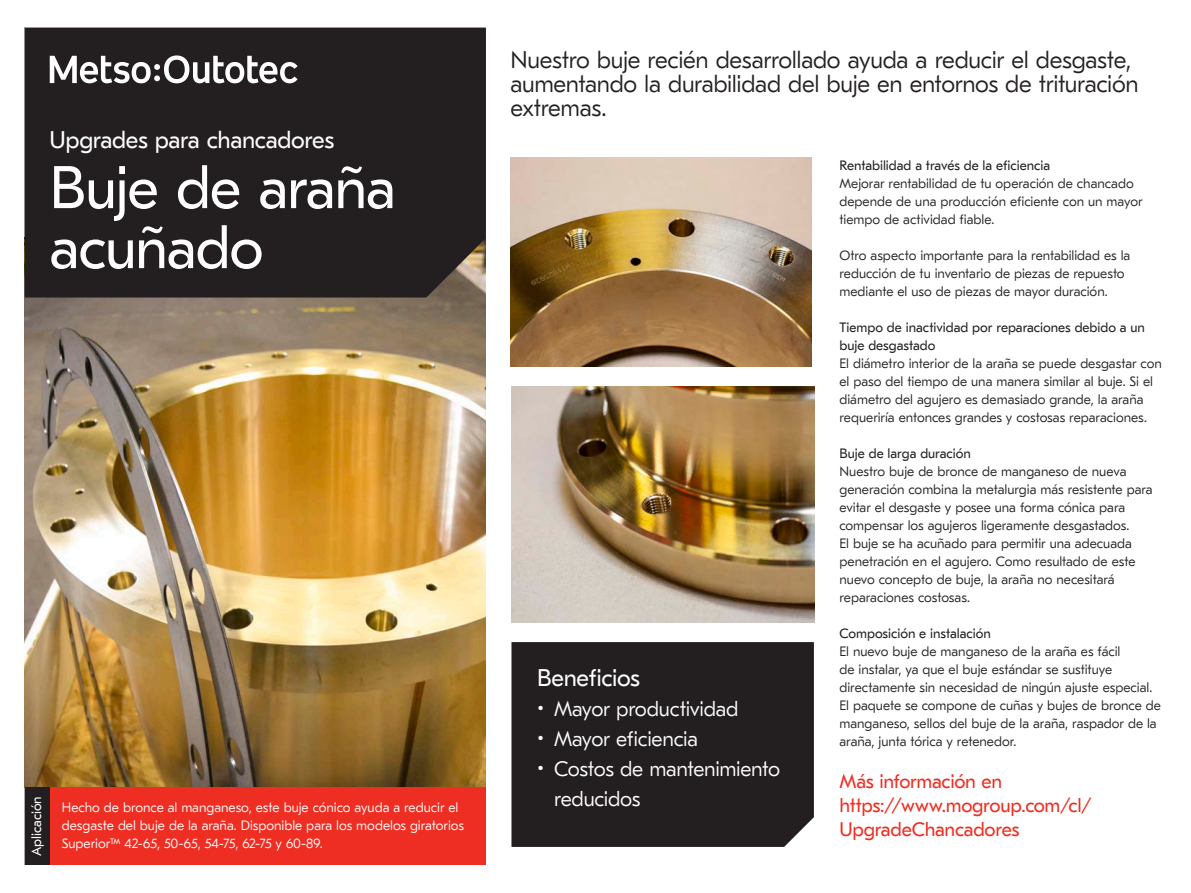
<style>
.page{position:relative;width:1191px;height:893px;background:#fff}
.page>*{position:absolute;margin:0;border:0;box-sizing:border-box;transform-origin:0 0}
.Headline__40_40_Regu{font:60px/60px "GT Eesti Pro Text";letter-spacing:-.025em;color:#fff}
.Ingress_text__16_20{font:300 24px "GT Eesti Pro Text";letter-spacing:-.015em;color:#231f20}
.Subheading__16_20_Re{font:24px "GT Eesti Pro Text";letter-spacing:-.015em;color:#fff}
.Benefits_headline__1{font:24px "GT Eesti Pro Text";letter-spacing:-.015em;color:#fff}
.t1{font:300 21px/30px "GT Eesti Pro Text";letter-spacing:-.015em;color:#fff}
.Highlight_text__Oran{font:19.5px "GT Eesti Pro Text";letter-spacing:-.015em;color:#ee2e22}
.Body_text__9_12_Ligh{font:300 13.5px/18px "GT Eesti Pro Text";color:#231f20}
.Application__9_12_Li{font:300 13.5px/18px "GT Eesti Pro Text";color:#fff}
.Application__9_12_Li-2{font:13.5px "GT Eesti Pro Text";color:#fff}
.s1{font-weight:400}
</style>
<div class="page">
<img style="left:510px;top:157px;width:301px;height:209px">
<img style="left:511px;top:387px;width:303px;height:235px">
<img style="left:25px;top:298px;width:461px;height:489px">
<div style="left:25px;top:28px;width:461px;height:270px;background:#231f20"></div>
<svg style="left:50px;top:55px;width:247px;height:28px"></svg>
<div style="left:511px;top:642px;width:303px;height:205px;background:#231f20"></div>
<div style="left:49px;top:787px;width:437px;height:78px;background:#ee2e22"></div>
<div style="left:25px;top:787px;width:25px;height:78px;background:#231f20"></div>
<p class="Ingress_text__16_20" style="left:510px;top:46px;width:622px">Nuestro buje recién desarrollado ayuda a reducir el desgaste,</p>
<p class="Ingress_text__16_20" style="left:510px;top:70px;width:629px">aumentando la durabilidad del buje en entornos de trituración</p>
<p class="Ingress_text__16_20" style="left:510px;top:94px;width:98px">extremas.</p>
<p class="Subheading__16_20_Re" style="left:49px;top:127px;width:286px">Upgrades para chancadores</p>
<p class="Headline__40_40_Regu" style="left:49px;top:159px;width:348px">Buje de araña acuñado</p>
<p class="Body_text__9_12_Ligh" style="left:839px;top:156px;width:304px"><span class="s1">Rentabilidad a través de la eficiencia<br></span>Mejorar rentabilidad de tu operación de chancado depende de una producción eficiente con un mayor tiempo de actividad fiable.</p>
<p class="Body_text__9_12_Ligh" style="left:839px;top:246px;width:292px">Otro aspecto importante para la rentabilidad es la reducción de tu inventario de piezas de repuesto mediante el uso de piezas de mayor duración.</p>
<p class="Body_text__9_12_Ligh" style="left:839px;top:318px;width:324px"><span class="s1">Tiempo de inactividad por reparaciones debido a un buje desgastado<br></span>El diámetro interior de la araña se puede desgastar con el paso del tiempo de una manera similar al buje. Si el diámetro del agujero es demasiado grande, la araña requeriría entonces grandes y costosas reparaciones.</p>
<p class="Body_text__9_12_Ligh" style="left:839px;top:444px;width:315px"><span class="s1">Buje de larga duración<br></span>Nuestro buje de bronce de manganeso de nueva generación combina la metalurgia más resistente para evitar el desgaste y posee una forma cónica para compensar los agujeros ligeramente desgastados.<br>El buje se ha acuñado para permitir una adecuada penetración en el agujero. Como resultado de este nuevo concepto de buje, la araña no necesitará reparaciones costosas.</p>
<p class="Body_text__9_12_Ligh" style="left:839px;top:624px;width:323px"><span class="s1">Composición e instalación<br></span>El nuevo buje de manganeso de la araña es fácil<br>de instalar, ya que el buje estándar se sustituye directamente sin necesidad de ningún ajuste especial.<br>El paquete se compone de cuñas y bujes de bronce de manganeso, sellos del buje de la araña, raspador de la araña, junta tórica y retenedor.</p>
<p class="Highlight_text__Oran" style="left:839px;top:770px;width:164px">Más información en</p>
<p class="Highlight_text__Oran" style="left:839px;top:794px;width:254px">https://www.mogroup.com/cl/</p>
<p class="Highlight_text__Oran" style="left:839px;top:818px;width:182px">UpgradeChancadores</p>
<p class="Benefits_headline__1" style="left:537px;top:664px;width:105px">Beneficios</p>
<p class="t1" style="left:537px;top:694px;width:203px">• Mayor productividad</p>
<p class="t1" style="left:537px;top:724px;width:162px">• Mayor eficiencia</p>
<p class="t1" style="left:554px;top:754px;width:228px;text-indent:-17px">• Costos de mantenimiento reducidos</p>
<p class="Application__9_12_Li-2" style="left:29px;top:856px;width:62px;rotate:-90deg">Aplicación</p>
<p class="Application__9_12_Li" style="left:62px;top:798px;width:404px">Hecho de bronce al manganeso, este buje cónico ayuda a reducir el desgaste del buje de la araña. Disponible para los modelos giratorios<br>Superior™ 42-65, 50-65, 54-75, 62-75 y 60-89.</p>
</div>
